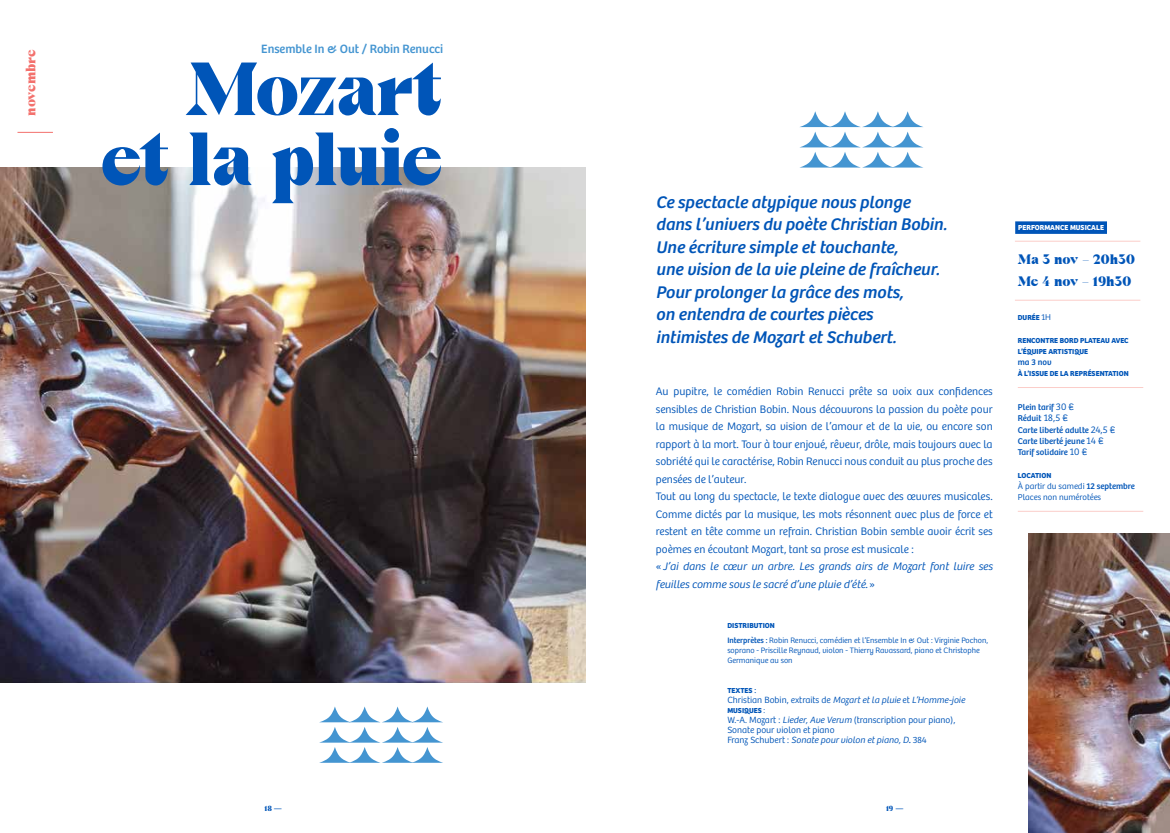
<style>
.page{position:relative;width:1170px;height:833px;background:#fff}
.page>*{position:absolute;margin:0;border:0;box-sizing:border-box;transform-origin:0 0}
.t1{font:900 75px/70px "Cako";letter-spacing:-.035em;color:#0055b8;text-align:right}
.t2{font:italic 17.5px/22.5px "Bree";color:#0055b8}
.t3{font:900 13.75px/22.5px "Cako";letter-spacing:-.01em;color:#0055b8}
.t4{font:900 13.75px "Cako";letter-spacing:-.01em;color:#f3716d}
.t5{font:12.5px "Bree";color:#4495d1}
.t6{font:300 11.25px/17.5px "Bree";color:#0055b8}
.t7{font:300 9.38px/10px "Bree";color:#0055b8}
.t8{font:8.75px/11.2px "Bree";color:#0055b8}
.t9{font:300 8.75px/11.2px "Bree";color:#0055b8}
.t10{font:300 8.12px/10px "Bree";color:#0055b8}
.t11{font:700 7.5px/11.2px "Bree";color:#0055b8}
.t12{font:700 7.5px "Bree";color:#fff}
.t13{font:900 7.5px "Cako";color:#0055b8}
.s1{font-style:italic}
.s2{font-weight:400}
.s3{font-weight:400;font-size:8.12px}
.s4{font-weight:300;font-size:8.12px}
.s5{font-weight:400;font-style:italic}
.s6{font-family:"Bree";font-weight:400}
.s7{font-weight:300;font-size:8.75px}
.s8{font-weight:300;font-size:10px}
</style>
<div class="page">
<div style="left:1015px;top:221px;width:91px;height:13px;background:#0055b8"></div>
<hr style="left:1014px;top:241px;width:126px;height:1px;background:#fbcdc9">
<hr style="left:1014px;top:300px;width:126px;height:1px;background:#fbcdc9">
<hr style="left:1017px;top:387px;width:126px;height:1px;background:#fbcdc9">
<hr style="left:1017px;top:511px;width:126px;height:1px;background:#fbcdc9">
<img style="left:0;top:168px;width:585px;height:514px">
<svg style="left:799px;top:111px;width:124px;height:57px"></svg>
<svg style="left:319px;top:706px;width:124px;height:57px"></svg>
<img style="left:1028px;top:533px;width:141px;height:300px">
<hr style="left:17px;top:132px;width:36px;height:1px;background:#f3716d">
<p class="t4" style="left:23px;top:115px;width:68px;rotate:-90deg">novembre</p>
<p class="t5" style="left:261px;top:42px;width:183px">Ensemble In &amp; Out / Robin Renucci</p>
<h1 class="t1" style="left:100px;top:56px;width:344px">Mozart et la pluie</h1>
<p class="t2" style="left:656px;top:191px;width:292px">Ce spectacle atypique nous plonge dans l’univers du poète Christian Bobin.<br>Une écriture simple et touchante,<br>une vision de la vie pleine de fraîcheur.<br>Pour prolonger la grâce des mots,<br>on entendra de courtes pièces intimistes de Mozart et Schubert.</p>
<p class="t6" style="left:656px;top:383px;width:338px">Au pupitre, le comédien Robin Renucci prête sa voix aux confidences sensibles de Christian Bobin. Nous découvrons la passion du poète pour la musique de Mozart, sa vision de l’amour et de la vie, ou encore son rapport à la mort. Tour à tour enjoué, rêveur, drôle, mais toujours avec la sobriété qui le caractérise, Robin Renucci nous conduit au plus proche des pensées de l’auteur.<br>Tout au long du spectacle, le texte dialogue avec des œuvres musicales.<br>Comme dictés par la musique, les mots résonnent avec plus de force et restent en tête comme un refrain. Christian Bobin semble avoir écrit ses poèmes en écoutant Mozart, tant sa prose est musicale :<br>« <span class="s1">J’ai dans le cœur un arbre. Les grands airs de Mozart font luire ses feuilles comme sous le sacré d’une pluie d’été.</span> »</p>
<p class="t11" style="left:727px;top:620px;width:49px">DISTRIBUTION</p>
<p class="t10" style="left:727px;top:635px;width:262px"><span class="s2">Interprètes :</span> Robin Renucci, comédien et l’Ensemble In &amp; Out : Virginie Pochon, soprano - Priscille Reynaud, violon - Thierry Ravassard, piano et Christophe<br>Germanique au son</p>
<p class="t11" style="left:727px;top:685px;width:30px">TEXTES <span class="s3">:</span></p>
<p class="t7" style="left:727px;top:695px;width:239px">Christian Bobin, extraits de <span class="s1">Mozart et la pluie</span> et <span class="s1">L’Homme-joie</span></p>
<p class="t11" style="left:727px;top:705px;width:39px">MUSIQUES <span class="s4">:</span></p>
<p class="t7" style="left:727px;top:715px;width:229px">W.-A. Mozart : <span class="s1">Lieder, Ave Verum</span> (transcription pour piano),<br>Sonate pour violon et piano<br>Franz Schubert : <span class="s1">Sonate pour violon et piano, D</span><span class="s5">.</span> 384</p>
<p class="t13" style="left:264px;top:804px;width:19px">18 <span class="s6">—</span></p>
<p class="t13" style="left:886px;top:804px;width:18px">19 <span class="s6">—</span></p>
<p class="t12" style="left:1018px;top:223px;width:87px">PERFORMANCE MUSI CALE</p>
<p class="t3" style="left:1017px;top:248px;width:119px">Ma 3 nov – 20h30<br>Me 4 nov – 19h30</p>
<p class="t11" style="left:1017px;top:312px;width:33px">DURÉE <span class="s7">1h</span></p>
<p class="t11" style="left:1017px;top:334px;width:112px">RENCONTRE BORD PLATEAU AVEC<br>L’ÉQUIPE ARTISTIQUE</p>
<p class="t8" style="left:1017px;top:357px;width:35px">ma 3 nov</p>
<p class="t11" style="left:1017px;top:368px;width:112px">À L’ISSUE DE LA REPRÉSENTATION</p>
<p class="t8" style="left:1017px;top:402px;width:99px">Plein tarif <span class="s8">30 €<br></span>Réduit <span class="s8">18,5 €<br></span>Carte liberté adulte <span class="s8">24,5 €<br></span>Carte liberté jeune <span class="s8">14 €<br></span>Tarif solidaire <span class="s8">10 €</span></p>
<p class="t11" style="left:1017px;top:469px;width:35px">LOCATION</p>
<p class="t9" style="left:1017px;top:480px;width:119px">à partir du samedi <span class="s2">12 septembre<br></span>Places non numérotées</p>
</div>
